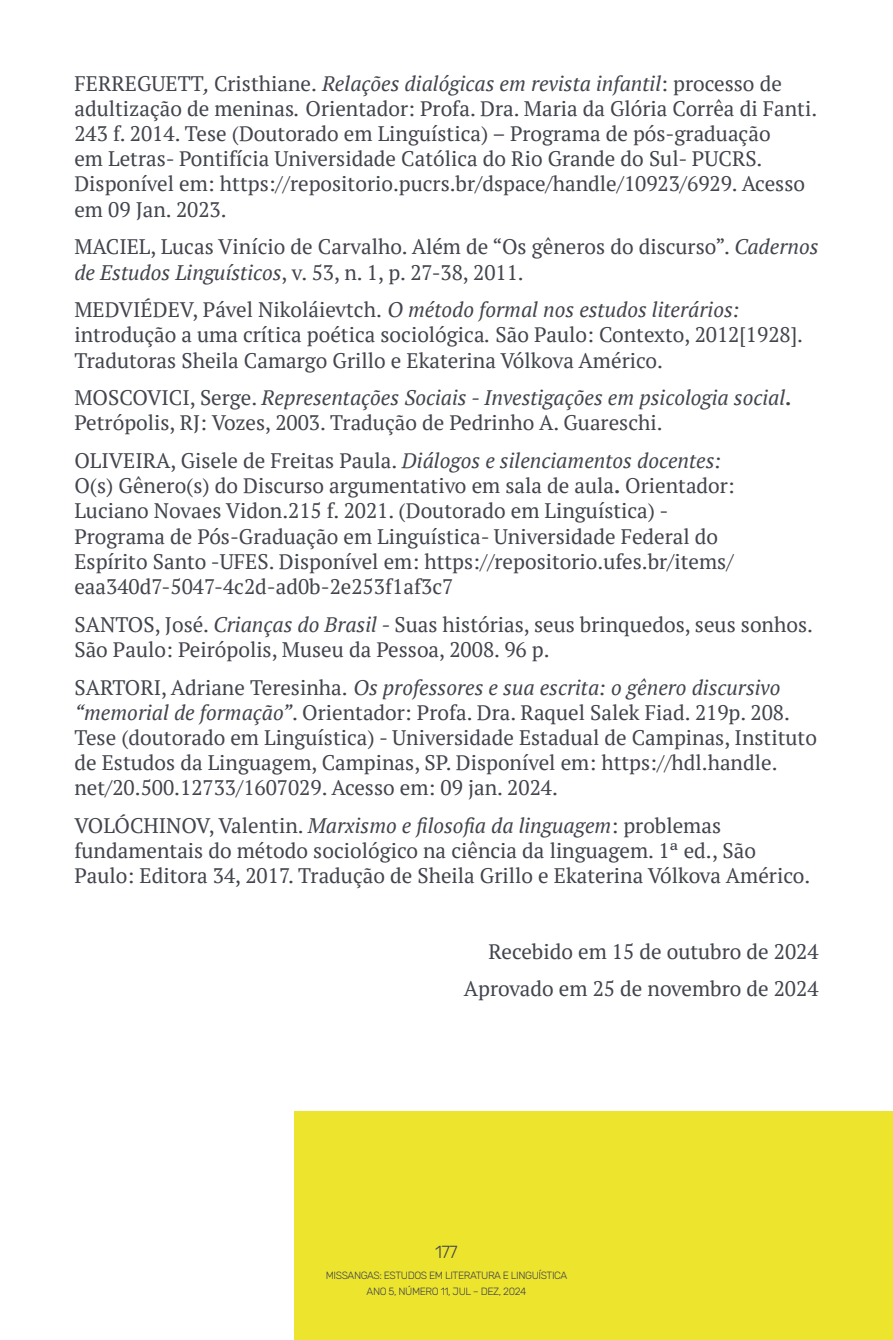
<style>
.page{position:relative;width:893px;height:1340px;background:#fff}
.page>*{position:absolute;margin:0;border:0;box-sizing:border-box;transform-origin:0 0}
.t1{font:21px/25.2px "PT Serif";color:#42454d}
.t2{font:300 17.5px "Rubik";color:#42454d}
.t3{font:300 10.5px/15.8px "Rubik";letter-spacing:-.04em;color:#42454d;text-align:center}
.s1{font-style:italic}
.s2{font-weight:700}
</style>
<div class="page">
<div style="left:295px;top:1111px;width:598px;height:228px;background:#ede42e"></div>
<p class="t1" style="left:74px;top:70px;width:744px">FERREGUETT<span class="s1">,</span> Cristhiane. <span class="s1">Relações dialógicas em revista infantil</span>: processo de adultização de meninas<span class="s1">.</span> Orientador: Profa. Dra. Maria da Glória Corrêa di Fanti.<br>243 f. 2014. Tese (Doutorado em Linguística) – Programa de pós-graduação<br>em Letras- Pontifícia Universidade Católica do Rio Grande do Sul- PUCRS.<br>Disponível em: https://repositorio.pucrs.br/dspace/handle/10923/6929. Acesso em 09 Jan. 2023.</p>
<p class="t1" style="left:74px;top:234px;width:746px">MACIEL, Lucas Vinício de Carvalho. Além de “Os gêneros do discurso”. <span class="s1">Cadernos de Estudos Linguísticos</span>, v. 53, n. 1, p. 27-38, 2011.</p>
<p class="t1" style="left:74px;top:297px;width:730px">MEDVIÉDEV, Pável Nikoláievtch. <span class="s1">O método formal nos estudos literários: </span>introdução a uma crítica poética sociológica<span class="s1">.</span> São Paulo: Contexto, 2012[1928].<br>Tradutoras Sheila Camargo Grillo e Ekaterina Vólkova Américo.</p>
<p class="t1" style="left:74px;top:385px;width:719px">MOSCOVICI, Serge. <span class="s1">Representações Sociais - Investigações em psicologia social</span><span class="s2">.<br></span>Petrópolis, RJ: Vozes, 2003. Tradução de Pedrinho A. Guareschi.</p>
<p class="t1" style="left:74px;top:448px;width:662px">OLIVEIRA, Gisele de Freitas Paula. <span class="s1">Diálogos e silenciamentos docentes:<br></span>O(s) Gênero(s) do Discurso argumentativo em sala de aula<span class="s2">.</span> Orientador:<br>Luciano Novaes Vidon.215 f. 2021. (Doutorado em Linguística) - Programa de Pós-Graduação em Linguística- Universidade Federal do Espírito Santo -UFES. Disponível em: https://repositorio.ufes.br/items/ eaa340d7-5047-4c2d-ad0b-2e253f1af3c7</p>
<p class="t1" style="left:74px;top:611px;width:740px">SANTOS, José. <span class="s1">Crianças do Brasil -</span> Suas histórias, seus brinquedos, seus sonhos.<br>São Paulo: Peirópolis, Museu da Pessoa, 2008. 96 p.</p>
<p class="t1" style="left:74px;top:674px;width:744px">SARTORI, Adriane Teresinha. <span class="s1">Os professores e sua escrita: o gênero discursivo “memorial de formação”</span>. Orientador: Profa. Dra. Raquel Salek Fiad. 219p. 208.<br>Tese (doutorado em Linguística) - Universidade Estadual de Campinas, Instituto de Estudos da Linguagem, Campinas, SP. Disponível em: https://hdl.handle. net/20.500.12733/1607029. Acesso em: 09 jan. 2024.</p>
<p class="t1" style="left:74px;top:812px;width:737px">VOLÓCHINOV, Valentin. <span class="s1">Marxismo e filosofia da linguagem</span>: problemas fundamentais do método sociológico na ciência da linguagem. 1ª ed., São<br>Paulo: Editora 34, 2017. Tradução de Sheila Grillo e Ekaterina Vólkova Américo.</p>
<p class="t1" style="left:464px;top:932px;width:356px;line-height:37.6px;text-align:right">Recebido em 15 de outubro de 2024<br>Aprovado em 25 de novembro de 2024</p>
<p class="t2" style="left:435px;top:1242px;width:24px">177</p>
<p class="t3" style="left:326px;top:1267px;width:243px">MISSANGAS: ESTUDOS EM LITERATURA E LINGUÍSTICA<br>ANO 5, NÚMERO 11, JUL – DEZ, 2024</p>
</div>
